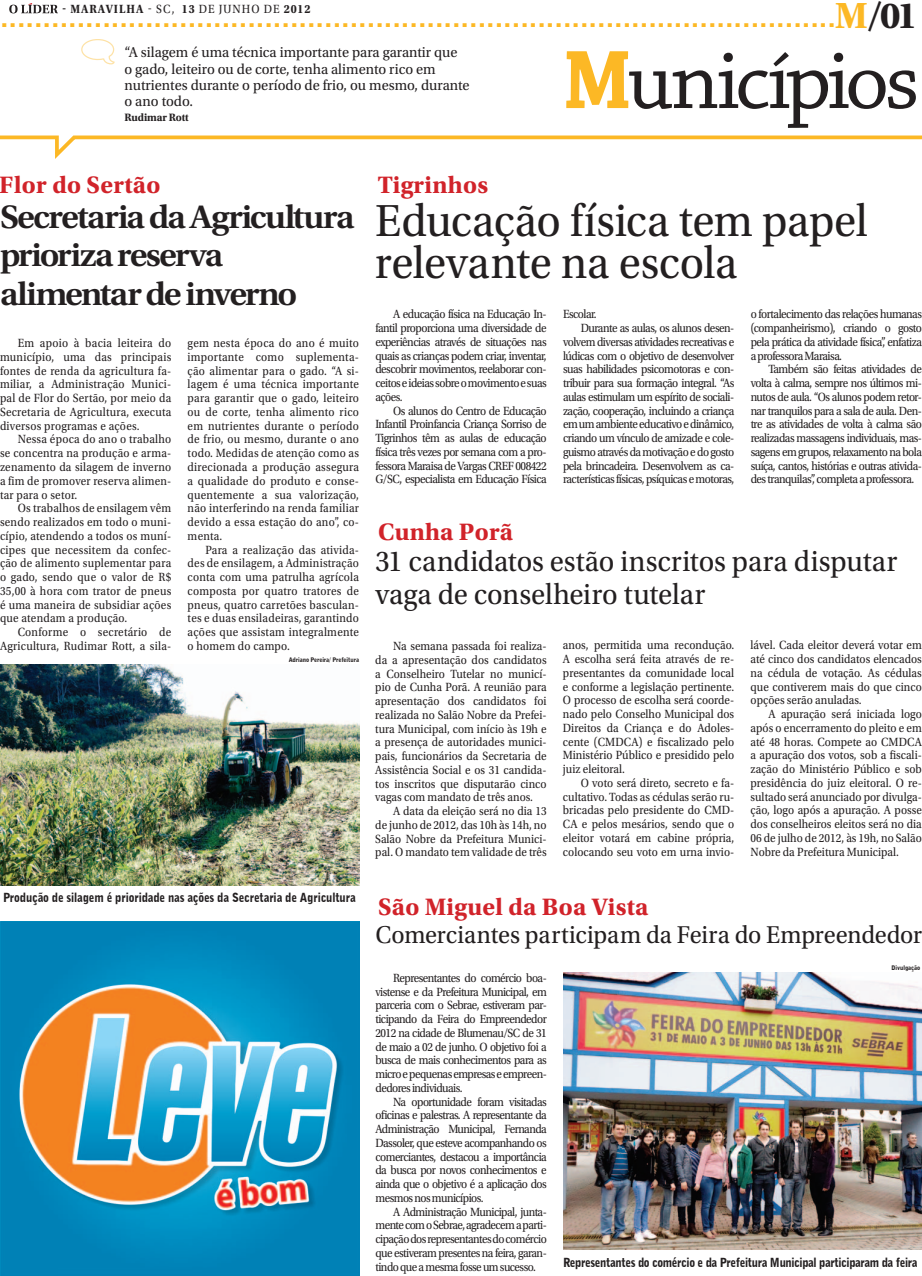
<style>
.page{position:relative;width:922px;height:1276px;background:#fff}
.page>*{position:absolute;margin:0;border:0;box-sizing:border-box;transform-origin:0 0}
.t1{font:87.5px "Chaparral Pro";letter-spacing:-.05em;color:#231f20}
.t2{font:47.25px/42.5px "Utopia Std";letter-spacing:-.005em;color:#231f20;scale:.95 1}
.t3{font:700 38.25px "Utopia Std";color:#231f20}
.t4{font:600 34.12px/38.8px "Utopia Std";letter-spacing:-.05em;color:#231f20;scale:1.05 1}
.t5{font:30.12px/32.5px "Utopia Std";color:#231f20;scale:.95 1}
.t6{font:25.62px "Utopia Std";letter-spacing:-.01em;color:#231f20;scale:.95 1}
.t7{font:700 25px "Utopia Std";letter-spacing:.01em;color:#d1232a}
.t8{font:700 24.12px "Rockwell";color:#fcb825}
.t9{font:15px/16.2px "Utopia Std";color:#231f20;scale:.96 1}
.t10{font:12.5px/13.8px "Utopia Std";letter-spacing:-.02em;color:#231f20;text-align:justify;scale:.9 1}
.t11{font:12.5px "Utopia Std";letter-spacing:-.045em;color:#231f20;scale:.9 1}
.t12{font:900 12.5px "Bell Gothic BT";letter-spacing:-.03em;color:#231f20;scale:.9 1}
.t13{font:900 12.5px "Bell Gothic BT";letter-spacing:-.01em;color:#231f20;scale:.9 1}
.t14{font:12.5px/13.8px "Utopia Std";letter-spacing:.02em;color:#231f20;text-align:right;scale:.9 1}
.t15{font:700 12.5px "Utopia Std";letter-spacing:.085em;color:#231f20;scale:.9 1}
.t16{font:700 11.25px "Utopia Std";letter-spacing:-.01em;color:#231f20;scale:.96 1}
.t17{font:900 6.25px "Bell Gothic BT";letter-spacing:-.01em;color:#231f20;scale:.96 1}
.s1{font-weight:400}
.s2{color:#fcb825}
.s3{font-weight:700;color:#fcb825}
</style>
<div class="page">
<svg style="left:9px;top:3px;width:49px;height:10px"></svg>
<svg style="left:0;top:39px;width:921px;height:120px"></svg>
<img style="left:1px;top:922px;width:358px;height:354px">
<img style="left:0;top:664px;width:359px;height:221px">
<img style="left:563px;top:973px;width:358px;height:276px">
<p class="t15" style="left:62px;top:2px;width:277px">- MARAVILHA <span class="s1">- SC,</span> 13 <span class="s1">de JUNHO DE</span> 2012</p>
<h3 class="t3" style="left:834px;top:-7px;width:84px"><span class="s2">M</span>/01</h3>
<p class="t9" style="left:124px;top:45px;width:361px">“A silagem é uma técnica importante para garantir que<br>o gado, leiteiro ou de corte, tenha alimento rico em nutrientes durante o período de frio, ou mesmo, durante o ano todo.</p>
<p class="t16" style="left:124px;top:111px;width:68px">Rudimar Rott</p>
<h3 class="t8" style="left:0;top:5px;width:837px">..................................................................................................</h3>
<h1 class="t1" style="left:563px;top:32px;width:358px"><span class="s3">M</span>unicípios</h1>
<h3 class="t7" style="left:0;top:171px;width:162px">Flor do Sertão</h3>
<h3 class="t4" style="left:0;top:197px;width:339px">Secretaria da Agricultura prioriza reserva alimentar de inverno</h3>
<p class="t10" style="left:0;top:336px;width:192px;text-indent:18px">Em apoio à bacia leiteira do município, uma das principais fontes de renda da agricultura fa&shy;miliar, a Administração Munici&shy;pal de Flor do Sertão, por meio da Secretaria de Agricultura, executa diversos programas e ações.</p>
<p class="t10" style="left:0;top:433px;width:192px;text-indent:18px">Nessa época do ano o trabalho se concentra na produção e arma&shy;zenamento da silagem de inverno a fim de promover reserva alimen&shy;tar para o setor.</p>
<p class="t10" style="left:0;top:501px;width:192px;text-indent:18px">Os trabalhos de ensilagem vêm sendo realizados em todo o muni&shy;cípio, atendendo a todos os muní&shy;cipes que necessitem da confec&shy;ção de alimento suplementar para o gado, sendo que o valor de R$ 35,00 à hora com trator de pneus é uma maneira de subsidiar ações que atendam a produção.</p>
<p class="t14" style="left:0;top:625px;width:192px">Conforme o secretário de<br>Agricultura, Rudimar Rott, a sila-</p>
<p class="t10" style="left:188px;top:336px;width:192px">gem nesta época do ano é muito importante como suplementa&shy;ção alimentar para o gado. “A si&shy;lagem é uma técnica importante para garantir que o gado, leiteiro ou de corte, tenha alimento rico em nutrientes durante o período de frio, ou mesmo, durante o ano todo. Medidas de atenção como as direcionada a produção assegura a qualidade do produto e conse&shy;quentemente a sua valorização, não interferindo na renda familiar devido a essa estação do ano”, co&shy;menta.</p>
<p class="t10" style="left:188px;top:543px;width:192px;text-indent:18px">Para a realização das ativida&shy;des de ensilagem, a Administração conta com uma patrulha agrícola composta por quatro tratores de pneus, quatro carretões basculan&shy;tes e duas ensiladeiras, garantindo ações que assistam integralmente o homem do campo.</p>
<p class="t17" style="left:288px;top:656px;width:75px">Adriano Pereira/ Prefeitura</p>
<p class="t13" style="left:3px;top:890px;width:393px">Produção de silagem é prioridade nas ações da Secretaria de Agricultura</p>
<h3 class="t7" style="left:378px;top:170px;width:112px">Tigrinhos</h3>
<h2 class="t2" style="left:375px;top:200px;width:519px">Educação física tem papel relevante na escola</h2>
<p class="t10" style="left:375px;top:308px;width:192px;text-indent:18px">A educação física na Educação In&shy;fantil proporciona uma diversidade de experiências através de situações nas quais as crianças podem criar, inventar, descobrir movimentos, reelaborar con&shy;ceitos e ideias sobre o movimento e suas ações.</p>
<p class="t10" style="left:375px;top:404px;width:192px;text-indent:18px">Os alunos do Centro de Educação Infantil Proinfancia Criança Sorriso de Tigrinhos têm as aulas de educação física três vezes por semana com a pro&shy;fessora Maraisa de Vargas CREF 008422<br>G/SC, especialista em Educação Física</p>
<h3 class="t7" style="left:378px;top:517px;width:136px">Cunha Porã</h3>
<p class="t10" style="left:563px;top:308px;width:39px">Escolar.</p>
<p class="t11" style="left:580px;top:321px;width:172px">Durante as aulas, os alunos desen-</p>
<p class="t11" style="left:563px;top:335px;width:192px">volvem diversas atividades recreativas e</p>
<p class="t11" style="left:563px;top:349px;width:192px">lúdicas com o objetivo de desenvolver</p>
<p class="t11" style="left:563px;top:362px;width:192px">suas habilidades psicomotoras e con-</p>
<p class="t11" style="left:563px;top:376px;width:192px">tribuir para sua formação integral. “As</p>
<p class="t11" style="left:563px;top:390px;width:192px">aulas estimulam um espírito de sociali-</p>
<p class="t11" style="left:563px;top:404px;width:192px">zação, cooperação, incluindo a criança</p>
<p class="t11" style="left:563px;top:417px;width:192px">em um ambiente educativo e dinâmico,</p>
<p class="t11" style="left:563px;top:431px;width:192px">criando um vínculo de amizade e cole-</p>
<p class="t11" style="left:563px;top:445px;width:192px">guismo através da motivação e do gosto</p>
<p class="t11" style="left:563px;top:459px;width:192px">pela brincadeira. Desenvolvem as ca-</p>
<p class="t11" style="left:563px;top:472px;width:192px">racterísticas físicas, psíquicas e motoras,</p>
<p class="t10" style="left:750px;top:308px;width:192px">o fortalecimento das relações humanas (companheirismo), criando o gosto pela prática da atividade física”, enfatiza a professora Maraisa.</p>
<p class="t10" style="left:750px;top:363px;width:192px;text-indent:18px">Também são feitas atividades de volta à calma, sempre nos últimos mi&shy;nutos de aula. “Os alunos podem retor&shy;nar tranquilos para a sala de aula. Den&shy;tre as atividades de volta à calma são realizadas massagens individuais, mas&shy;sagens em grupos, relaxamento na bola suíça, cantos, histórias e outras ativida&shy;des tranquilas”, completa a professora.</p>
<h3 class="t5" style="left:375px;top:546px;width:551px">31 candidatos estão inscritos para disputar vaga de conselheiro tutelar</h3>
<p class="t10" style="left:375px;top:639px;width:192px;text-indent:18px">Na semana passada foi realiza&shy;da a apresentação dos candidatos a Conselheiro Tutelar no municí&shy;pio de Cunha Porã. A reunião para apresentação dos candidatos foi realizada no Salão Nobre da Prefei&shy;tura Municipal, com início às 19h e a presença de autoridades munici&shy;pais, funcionários da Secretaria de Assistência Social e os 31 candida&shy;tos inscritos que disputarão cinco vagas com mandato de três anos.</p>
<p class="t10" style="left:375px;top:804px;width:192px;text-indent:18px">A data da eleição será no dia 13 de junho de 2012, das 10h às 14h, no Salão Nobre da Prefeitura Munici&shy;pal. O mandato tem validade de três</p>
<p class="t10" style="left:563px;top:638px;width:192px">anos, permitida uma recondução.<br>A escolha será feita através de re&shy;presentantes da comunidade local e conforme a legislação pertinente.<br>O processo de escolha será coorde&shy;nado pelo Conselho Municipal dos Direitos da Criança e do Adoles&shy;cente (CMDCA) e fiscalizado pelo Ministério Público e presidido pelo juiz eleitoral.</p>
<p class="t10" style="left:563px;top:776px;width:192px;text-indent:18px">O voto será direto, secreto e fa&shy;cultativo. Todas as cédulas serão ru&shy;bricadas pelo presidente do CMD-CA e pelos mesários, sendo que o eleitor votará em cabine própria, colocando seu voto em urna invio-</p>
<h3 class="t7" style="left:378px;top:892px;width:272px">São Miguel da Boa Vista</h3>
<p class="t10" style="left:750px;top:638px;width:192px">lável. Cada eleitor deverá votar em até cinco dos candidatos elencados na cédula de votação. As cédulas que contiverem mais do que cinco opções serão anuladas.</p>
<p class="t10" style="left:750px;top:707px;width:192px;text-indent:18px">A apuração será iniciada logo após o encerramento do pleito e em até 48 horas. Compete ao CMDCA a apuração dos votos, sob a fiscali&shy;zação do Ministério Público e sob presidência do juiz eleitoral. O re&shy;sultado será anunciado por divulga&shy;ção, logo após a apuração. A posse dos conselheiros eleitos será no dia 06 de julho de 2012, às 19h, no Salão Nobre da Prefeitura Municipal.</p>
<h3 class="t6" style="left:375px;top:921px;width:576px">Comerciantes participam da Feira do Empreendedor</h3>
<p class="t10" style="left:375px;top:971px;width:192px;text-indent:18px">Representantes do comércio boa&shy;vistense e da Prefeitura Municipal, em parceria com o Sebrae, estiveram par&shy;ticipando da Feira do Empreendedor 2012 na cidade de Blumenau/SC de 31 de maio a 02 de junho. O objetivo foi a busca de mais conhecimentos para as micro e pequenas empresas e empreen&shy;dedores individuais.</p>
<p class="t10" style="left:375px;top:1095px;width:192px;text-indent:18px">Na oportunidade foram visitadas oficinas e palestras. A representante da Administração Municipal, Fernanda Dassoler, que esteve acompanhando os comerciantes, destacou a importância da busca por novos conhecimentos e ainda que o objetivo é a aplicação dos mesmos nos municípios.</p>
<p class="t10" style="left:375px;top:1205px;width:192px;text-indent:18px">A Administração Municipal, junta&shy;mente com o Sebrae, agradecem a parti&shy;cipação dos representantes do comércio que estiveram presentes na feira, garan&shy;tindo que a mesma fosse um sucesso.</p>
<p class="t17" style="left:891px;top:964px;width:31px">Divulgação</p>
<p class="t12" style="left:563px;top:1254px;width:395px">Representantes do comércio e da Prefeitura Municipal participaram da feira</p>
</div>
